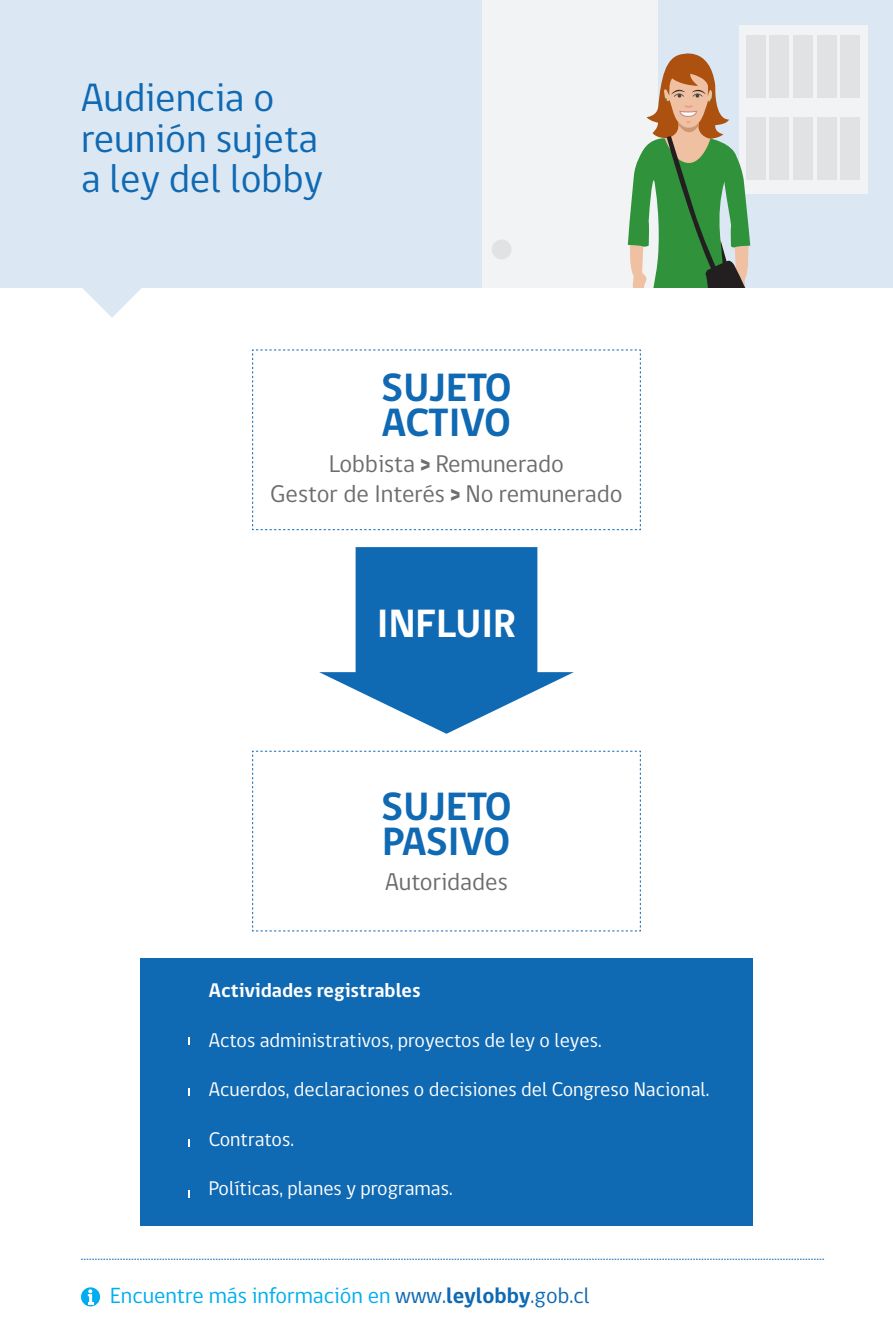
<style>
.page{position:relative;width:893px;height:1340px;background:#fff}
.page>*{position:absolute;margin:0;border:0;box-sizing:border-box;transform-origin:0 0}
.t1{font:40.5px "gob CL";color:#0f69b3}
.t2{font:700 40.5px "gob CL";letter-spacing:-.01em;color:#0f69b3}
.t3{font:700 40.5px "gob CL";color:#fff}
.t4{font:24.75px "gob CL";color:#6c6d70}
.t5{font:22.5px "gob CL";color:#00aeef}
.t6{font:20.25px "gob CL";color:#fff}
.t7{font:700 20.25px "gob CL";color:#fff}
.s1{font-weight:700}
.s2{color:#0f69b3}
.s3{font-weight:700;color:#0f69b3}
</style>
<div class="page">
<div style="left:0;top:0;width:893px;height:287px;background:#dbe8f4"></div>
<div style="left:483px;top:0;width:175px;height:287px;background:#f2f3f4"></div>
<div style="left:492px;top:239px;width:19px;height:20px;background:#e1e2e4;border-radius:50%"></div>
<div style="left:739px;top:25px;width:128px;height:168px;background:#f2f3f4"></div>
<div style="left:840px;top:35px;width:20px;height:62px;background:#e1e2e4"></div>
<div style="left:840px;top:117px;width:20px;height:62px;background:#e1e2e4"></div>
<div style="left:817px;top:35px;width:19px;height:62px;background:#e1e2e4"></div>
<div style="left:817px;top:117px;width:19px;height:62px;background:#e1e2e4"></div>
<div style="left:769px;top:35px;width:20px;height:62px;background:#e1e2e4"></div>
<div style="left:769px;top:117px;width:20px;height:62px;background:#e1e2e4"></div>
<div style="left:793px;top:35px;width:20px;height:62px;background:#e1e2e4"></div>
<div style="left:793px;top:117px;width:20px;height:62px;background:#e1e2e4"></div>
<div style="left:746px;top:35px;width:20px;height:62px;background:#e1e2e4"></div>
<div style="left:746px;top:117px;width:20px;height:62px;background:#e1e2e4"></div>
<svg style="left:628px;top:53px;width:125px;height:234px"></svg>
<svg style="left:81px;top:287px;width:61px;height:31px"></svg>
<svg style="left:319px;top:547px;width:255px;height:186px"></svg>
<div style="left:140px;top:958px;width:613px;height:267px;background:#0f69b3"></div>
<svg style="left:252px;top:349px;width:389px;height:181px"></svg>
<svg style="left:252px;top:750px;width:389px;height:181px"></svg>
<svg style="left:81px;top:1258px;width:743px;height:1px"></svg>
<div style="left:81px;top:1287px;width:19px;height:19px;background:#00aeef;border-radius:50%"></div>
<svg style="left:88px;top:1289px;width:5px;height:15px"></svg>
<p class="t1" style="left:81px;top:70px;width:195px">Audiencia o</p>
<p class="t1" style="left:81px;top:111px;width:239px">reunión sujeta</p>
<p class="t1" style="left:81px;top:151px;width:243px">a ley del lobby</p>
<p class="t2" style="left:381px;top:360px;width:132px">SUJETO</p>
<p class="t2" style="left:382px;top:395px;width:131px">ACTIVO</p>
<p class="t4" style="left:329px;top:447px;width:237px">Lobbista <span class="s1">&gt;</span> Remunerado</p>
<p class="t4" style="left:270px;top:476px;width:354px">Gestor de Interés <span class="s1">&gt;</span> No remunerado</p>
<p class="t3" style="left:377px;top:596px;width:141px">INFLUIR</p>
<p class="t2" style="left:381px;top:778px;width:132px">SUJETO</p>
<p class="t2" style="left:383px;top:813px;width:129px">PASIVO</p>
<p class="t4" style="left:385px;top:865px;width:124px">Autoridades</p>
<p class="t7" style="left:209px;top:976px;width:213px">Actividades registrables</p>
<p class="t6" style="left:209px;top:1025px;width:394px">Actos administrativos, proyectos de ley o leyes.</p>
<p class="t6" style="left:209px;top:1075px;width:502px">Acuerdos, declaraciones o decisiones del Congreso Nacional.</p>
<p class="t6" style="left:209px;top:1124px;width:87px">Contratos.</p>
<p class="t6" style="left:209px;top:1174px;width:245px">Políticas, planes y programas.</p>
<p class="t5" style="left:110px;top:1279px;width:481px">Encuentre más información en <span class="s2">www.</span><span class="s3">leylobby</span><span class="s2">.gob.cl</span></p>
</div>
